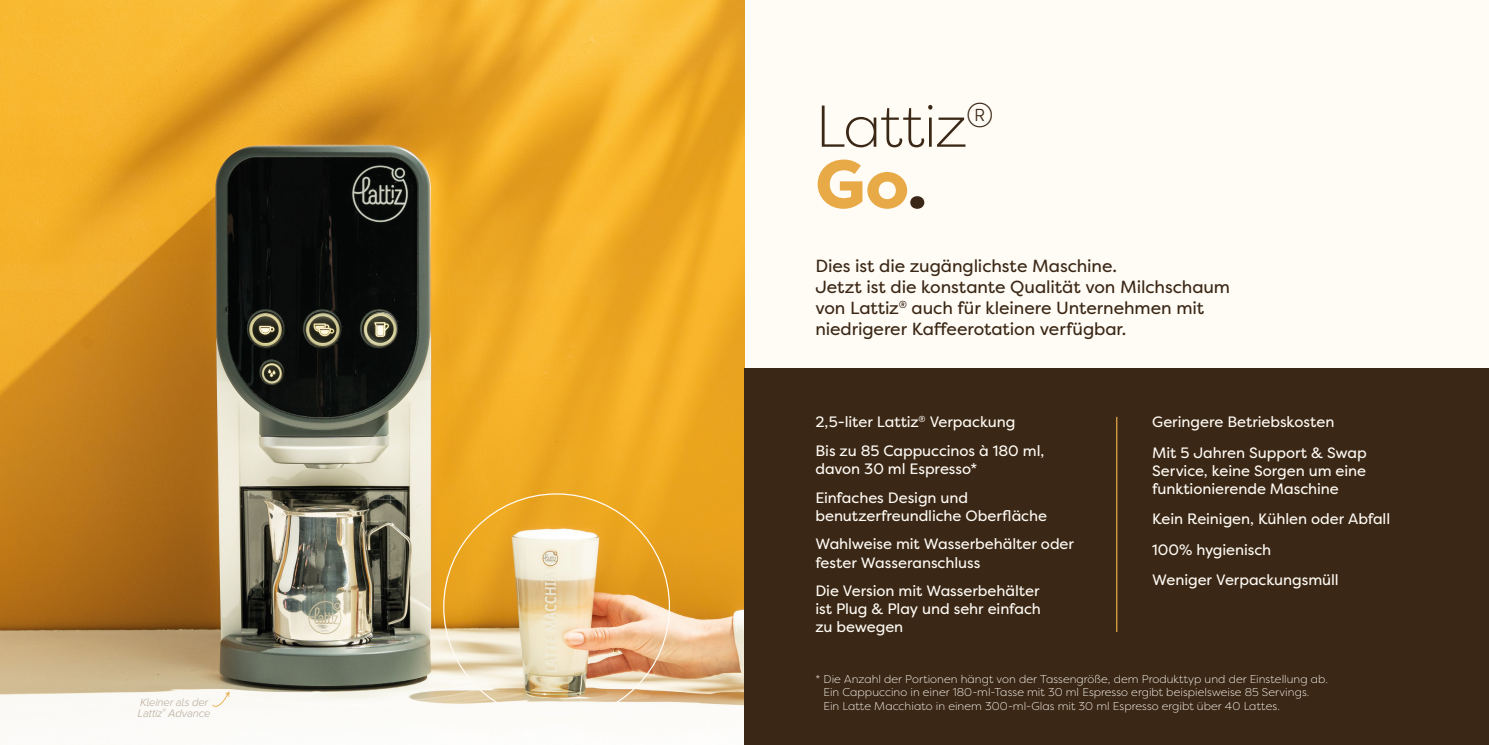
<style>
.page{position:relative;width:1489px;height:745px;background:#fff}
.page>*{position:absolute;margin:0;border:0;box-sizing:border-box;transform-origin:0 0}
.t1{font:800 68.12px "Filson Pro";color:#e8aa47}
.t2{font:300 58.75px "Filson Pro";letter-spacing:-.02em;color:#3a2715}
.t3{font:17.5px/21px "Filson Pro";letter-spacing:-.005em;color:#3a2715}
.t4{font:15px/28.6px "Filson Pro";letter-spacing:-.005em;color:#fffbf5}
.t5{font:300 11.25px/13.5px "Filson Pro";letter-spacing:.005em;color:#fffbf5}
.t6{font:italic 300 11.25px/11.2px "Proxima Nova A";letter-spacing:-.015em;color:#b6a899}
.s1{color:#3a2715}
</style>
<div class="page">
<div style="left:744px;top:0;width:744px;height:744px;background:#fffbf5"></div>
<img style="left:0;top:0;width:744px;height:718px">
<div style="left:744px;top:369px;width:744px;height:375px;background:#3a2715"></div>
<svg style="left:212px;top:691px;width:17px;height:15px"></svg>
<hr style="left:1116px;top:416px;width:1px;height:215px;background:#e8aa47">
<p class="t6" style="left:138px;top:696px;width:74px">Kleiner als der<br>Lattiz<sup>®</sup> Advance</p>
<h2 class="t2" style="left:815px;top:88px;width:180px">Lattiz<sup>®</sup></h2>
<h1 class="t1" style="left:815px;top:141px;width:113px">Go<span class="s1">.</span></h1>
<p class="t3" style="left:815px;top:255px;width:416px">Dies ist die zugänglichste Maschine.<br>Jetzt ist die konstante Qualität von Milchschaum von Lattiz<sup>®</sup> auch für kleinere Unternehmen mit niedrigerer Kaffeerotation verfügbar.</p>
<p class="t4" style="left:815px;top:407px;width:230px">2,5-liter Lattiz<sup>®</sup> Verpackung<br>Bis zu 85 Cappuccinos à 180 ml,</p>
<p class="t4" style="left:815px;top:454px;width:164px">davon 30 ml Espresso*<br>Einfaches Design und</p>
<p class="t4" style="left:815px;top:500px;width:260px">benutzerfreundliche Oberfläche<br>Wahlweise mit Wasserbehälter oder</p>
<p class="t4" style="left:815px;top:547px;width:226px">fester Wasseranschluss<br>Die Version mit Wasserbehälter</p>
<p class="t4" style="left:815px;top:599px;width:227px;line-height:18px">ist Plug &amp; Play und sehr einfach zu bewegen</p>
<p class="t5" style="left:823px;top:671px;width:506px;text-indent:-8px">* Die Anzahl der Portionen hängt von der Tassengröße, dem Produkttyp und der Einstellung ab.<br>Ein Cappuccino in einer 180-ml-Tasse mit 30 ml Espresso ergibt beispielsweise 85 Servings.<br>Ein Latte Macchiato in einem 300-ml-Glas mit 30 ml Espresso ergibt über 40 Lattes.</p>
<p class="t4" style="left:1152px;top:406px;width:216px;line-height:30.4px">Geringere Betriebskosten<br>Mit 5 Jahren Support &amp; Swap</p>
<p class="t4" style="left:1152px;top:461px;width:215px;line-height:18px">Service, keine Sorgen um eine funktionierende Maschine</p>
<p class="t4" style="left:1152px;top:503px;width:239px;line-height:30.4px">Kein Reinigen, Kühlen oder Abfall<br>100% hygienisch<br>Weniger Verpackungsmüll</p>
</div>
